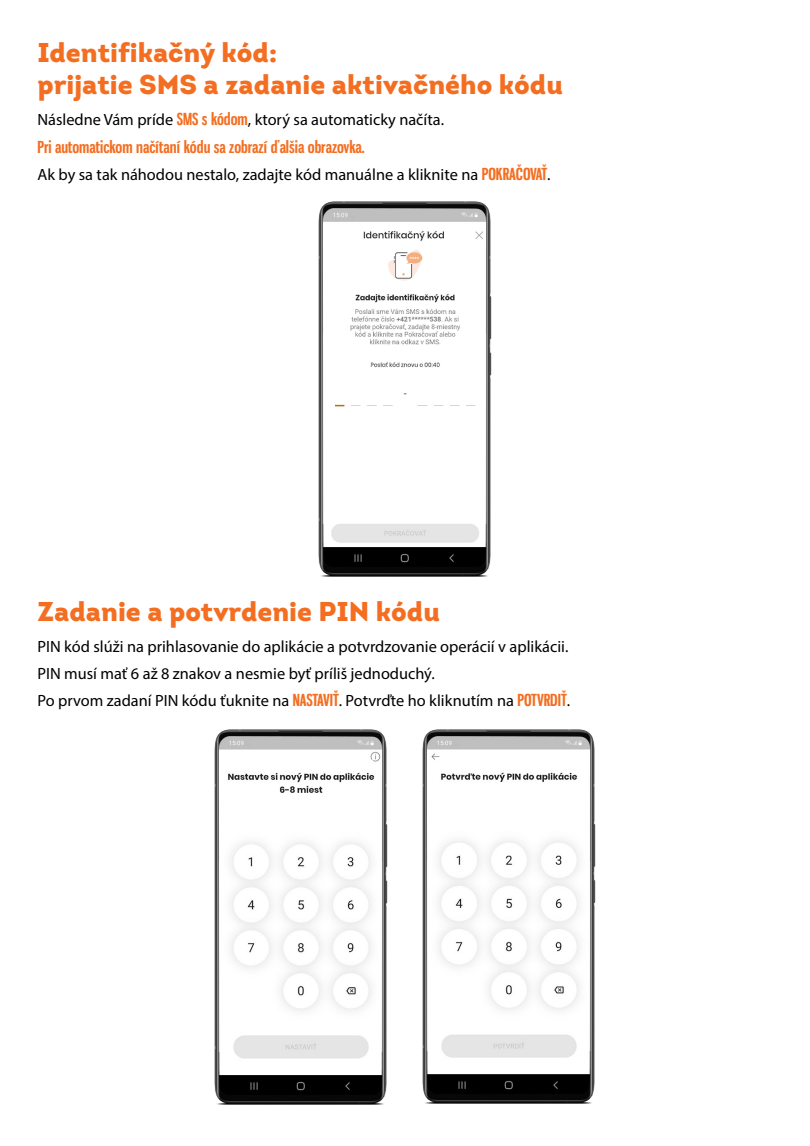
<style>
.page{position:relative;width:810px;height:1146px;background:#fff}
.page>*{position:absolute;margin:0;border:0;box-sizing:border-box;transform-origin:0 0}
.t1{font:900 27.15px/32.6px "Intro";color:#f36e21}
.text{font:16.27px "Myriad Pro";color:#000}
.text-2{font:700 16.27px "Gnuolane Rg";color:#f36e21}
.s1{font-family:"Gnuolane Rg";font-weight:700;color:#f36e21}
</style>
<div class="page">
<img style="left:423px;top:730px;width:172px;height:373px">
<img style="left:215px;top:730px;width:172px;height:374px">
<img style="left:319px;top:202px;width:172px;height:374px">
<h3 class="t1" style="left:38px;top:35px;width:527px">Identifikačný kód:<br>prijatie SMS a zadanie aktivačného kódu</h3>
<p class="text" style="left:38px;top:110px;width:408px">Následne Vám príde <span class="s1">SMS s kódom</span>, ktorý sa automaticky načíta.</p>
<p class="text-2" style="left:38px;top:137px;width:329px">Pri automatickom načítaní kódu sa zobrazí ďalšia obrazovka.</p>
<p class="text" style="left:38px;top:164px;width:515px">Ak by sa tak náhodou nestalo, zadajte kód manuálne a kliknite na <span class="s1">POKRAČOVAŤ</span>.</p>
<h3 class="t1" style="left:38px;top:594px;width:404px">Zadanie a potvrdenie PIN kódu</h3>
<p class="text" style="left:38px;top:636px;width:532px">PIN kód slúži na prihlasovanie do aplikácie a potvrdzovanie operácií v aplikácii.</p>
<p class="text" style="left:38px;top:663px;width:399px">PIN musí mať 6 až 8 znakov a nesmie byť príliš jednoduchý.</p>
<p class="text" style="left:38px;top:691px;width:534px">Po prvom zadaní PIN kódu ťuknite na <span class="s1">NASTAVIŤ</span>. Potvrďte ho kliknutím na <span class="s1">POTVRDIŤ</span>.</p>
</div>
